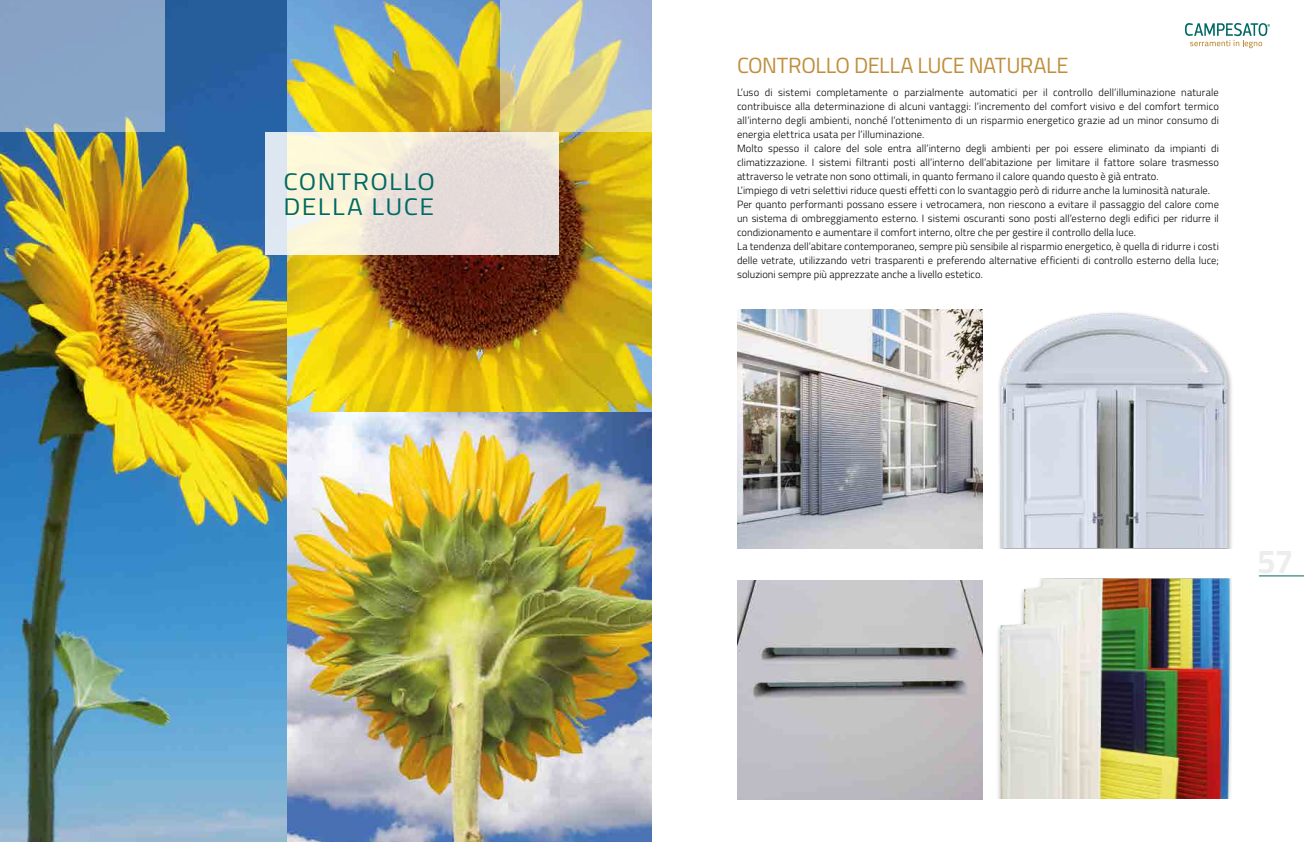
<style>
.page{position:relative;width:1304px;height:842px;background:#fff}
.page>*{position:absolute;margin:0;border:0;box-sizing:border-box;transform-origin:0 0}
.t1{font:24px/25px "Titillium";letter-spacing:.05em;color:#006963;scale:1.1 1}
.t2{font:22px "Titillium";letter-spacing:-.02em;color:#bf8e3c}
.t3{font:300 10.5px/14px "Titillium";letter-spacing:.01em;color:#000}
</style>
<div class="page">
<svg style="left:1185px;top:23px;width:85px;height:25px"></svg>
<hr style="left:1259px;top:576px;width:45px;height:1px;background:#006963">
<div style="left:997px;top:311px;width:237px;height:237px;background:#000;opacity:.3"></div>
<img style="left:1000px;top:313px;width:229px;height:235px">
<img style="left:737px;top:309px;width:245px;height:239px">
<img style="left:286px;top:411px;width:366px;height:431px">
<img style="left:286px;top:0;width:366px;height:411px">
<img style="left:0;top:0;width:286px;height:842px">
<svg style="left:265px;top:132px;width:293px;height:123px;background:#ece6db"></svg>
<div style="left:0;top:0;width:165px;height:132px;background:#87a4c6"></div>
<svg style="left:500px;top:0;width:152px;height:132px;background:#c5c9ad"></svg>
<div style="left:995px;top:579px;width:237px;height:220px;background:#000;opacity:.26"></div>
<img style="left:1000px;top:579px;width:230px;height:220px">
<img style="left:737px;top:580px;width:245px;height:219px">
<h1 class="t1" style="left:284px;top:168px;width:139px">CONTROLLO<br>DELLA LUCE</h1>
<h2 class="t2" style="left:737px;top:49px;width:333px">CONTROLLO DELLA LUCE NATURALE</h2>
<p class="t3" style="left:737px;top:85px;width:483px">L’uso di sistemi completamente o parzialmente automatici per il controllo dell’illuminazione naturale contribuisce alla determinazione di alcuni vantaggi: l’incremento del comfort visivo e del comfort termico all’interno degli ambienti, nonché l’ottenimento di un risparmio energetico grazie ad un minor consumo di energia elettrica usata per l’illuminazione.<br>Molto spesso il calore del sole entra all’interno degli ambienti per poi essere eliminato da impianti di climatizzazione. I sistemi filtranti posti all’interno dell’abitazione per limitare il fattore solare trasmesso attraverso le vetrate non sono ottimali, in quanto fermano il calore quando questo è già entrato.<br>L’impiego di vetri selettivi riduce questi effetti con lo svantaggio però di ridurre anche la luminosità naturale.<br>Per quanto performanti possano essere i vetrocamera, non riescono a evitare il passaggio del calore come un sistema di ombreggiamento esterno. I sistemi oscuranti sono posti all’esterno degli edifici per ridurre il condizionamento e aumentare il comfort interno, oltre che per gestire il controllo della luce.<br>La tendenza dell’abitare contemporaneo, sempre più sensibile al risparmio energetico, è quella di ridurre i costi delle vetrate, utilizzando vetri trasparenti e preferendo alternative efficienti di controllo esterno della luce; soluzioni sempre più apprezzate anche a livello estetico.</p>
</div>
